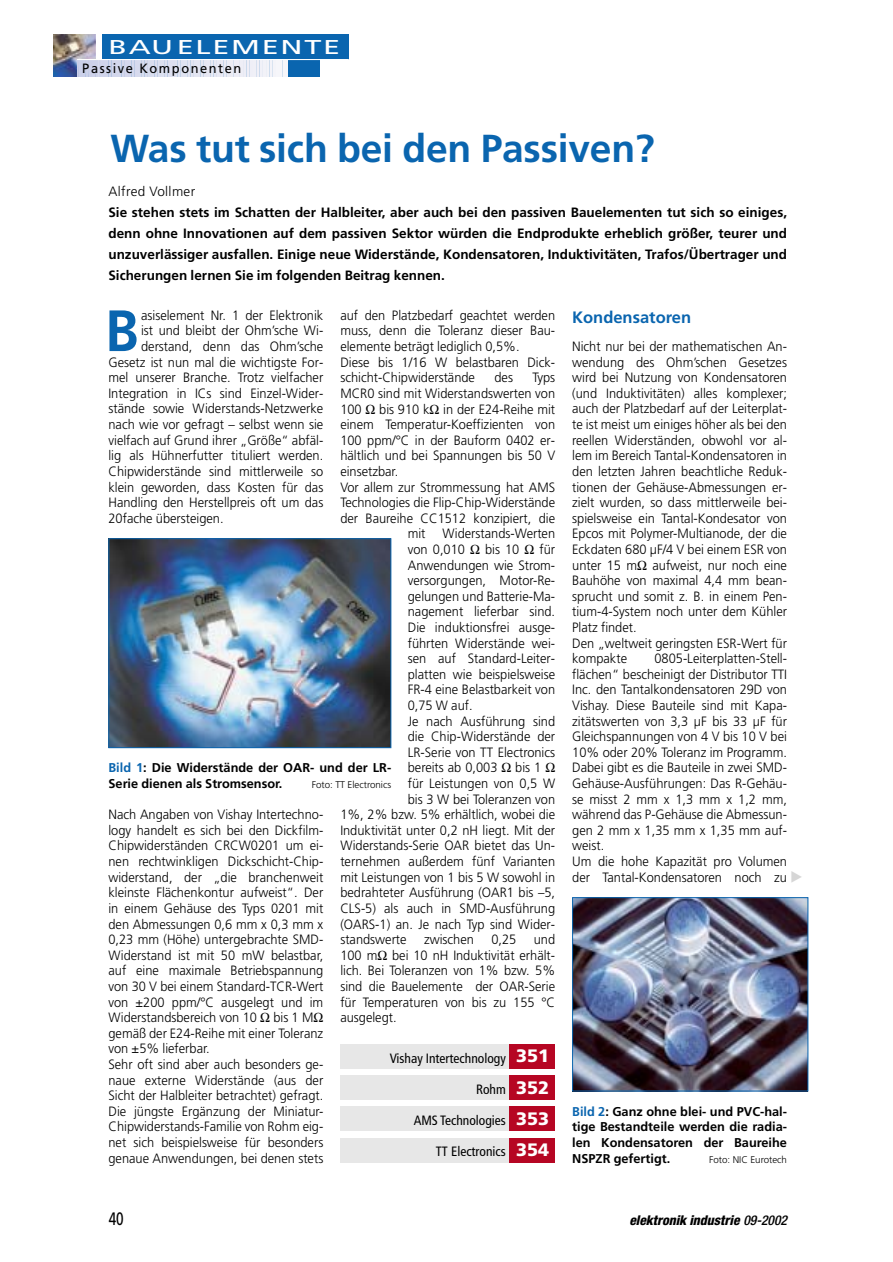
<style>
.page{position:relative;width:893px;height:1262px;background:#fff}
.page>*{position:absolute;margin:0;border:0;box-sizing:border-box;transform-origin:0 0}
.t1{font:700 58.2px "Frutiger";color:#0a65af;scale:.95 1}
.t2{font:700 39px "Frutiger";letter-spacing:-.005em;color:#0a65af}
.t3{font:19.95px "Frutiger";letter-spacing:.055em;color:#fff;scale:1.53 1}
.t4{font:18px "Frutiger";color:#000;scale:.75 1}
.t5{font:700 16.5px "Frutiger";color:#0a65af}
.t6{font:15px "European Pi Three";color:#d6d6d6}
.t7{font:300 13.5px/15.6px "Frutiger";color:#000;scale:.95 1}
.t8{font:700 13.5px/21px "Frutiger";color:#000;text-align:justify}
.t9{font:condensed 13.5px "Frutiger";color:#000}
.t10{font:italic 800 condensed 13.5px "Helvetica Neue";color:#000}
.t11{font:13.5px "Frutiger";letter-spacing:.12em;color:#000;scale:.95 1}
.t12{font:300 13.5px "Frutiger";letter-spacing:.03em;color:#000}
.t13{font:700 12.75px/15.6px "Frutiger";color:#000}
.t14{font:300 9.75px "Frutiger";color:#000}
.s1{color:#0a65af}
.s2{font-weight:900;font-stretch:normal;font-size:18px;color:#fff}
.s3{font-weight:500}
</style>
<div class="page">
<div style="left:92px;top:34px;width:257px;height:26px;background:#0a65af"></div>
<div style="left:92px;top:60px;width:228px;height:17px;background:#0a65af"></div>
<div style="left:47px;top:29px;width:55px;height:55px;background:#fff"></div>
<hr style="left:96px;top:34px;width:1px;height:43px;background:#fafafd">
<img style="left:53px;top:34px;width:43px;height:43px">
<svg style="left:77px;top:60px;width:211px;height:17px;background:#dce0ef"></svg>
<hr style="left:77px;top:59px;width:272px;height:1px;background:#fff">
<img style="left:110px;top:540px;width:279px;height:206px">
<div style="left:108px;top:538px;width:283px;height:210px;border:1px solid #0a65af"></div>
<div style="left:340px;top:1044px;width:171px;height:24px;background:#e7e7e7"></div>
<div style="left:509px;top:1044px;width:46px;height:24px;background:#b60623"></div>
<div style="left:340px;top:1075px;width:171px;height:25px;background:#e7e7e7"></div>
<div style="left:509px;top:1075px;width:46px;height:25px;background:#b60623"></div>
<div style="left:340px;top:1106px;width:171px;height:25px;background:#e7e7e7"></div>
<div style="left:509px;top:1106px;width:46px;height:25px;background:#b60623"></div>
<div style="left:340px;top:1138px;width:171px;height:24px;background:#e7e7e7"></div>
<div style="left:509px;top:1138px;width:46px;height:24px;background:#b60623"></div>
<img style="left:574px;top:899px;width:232px;height:190px">
<div style="left:572px;top:897px;width:236px;height:194px;border:1px solid #0a65af"></div>
<h3 class="t3" style="left:108px;top:39px;width:153px">BAUELEMENTE</h3>
<p class="t11" style="left:82px;top:63px;width:169px">Passive Komponenten</p>
<h2 class="t2" style="left:111px;top:133px;width:545px">Was tut sich bei den Passiven?</h2>
<p class="t12" style="left:108px;top:186px;width:88px">Alfred Vollmer</p>
<p class="t8" style="left:108px;top:203px;width:680px">Sie stehen stets im Schatten der Halbleiter, aber auch bei den passiven Bauelementen tut sich so einiges, denn ohne Innovationen auf dem passiven Sektor würden die Endprodukte erheblich größer, teurer und unzuverlässiger ausfallen. Einige neue Widerstände, Kondensatoren, Induktivitäten, Trafos/Übertrager und Sicherungen lernen Sie im folgenden Beitrag kennen.</p>
<p class="t7" style="left:340px;top:308px;width:228px">auf den Platzbedarf geachtet werden muss, denn die Toleranz dieser Bau&shy;elemente beträgt lediglich 0,5%.<br>Diese bis 1/16 W belastbaren Dick&shy;schicht-Chipwiderstände</p>
<h1 class="t1" style="left:105px;top:307px;width:37px">B</h1>
<p class="t7" style="left:141px;top:308px;width:193px">asiselement Nr. 1 der Elektronik</p>
<p class="t7" style="left:141px;top:324px;width:193px">ist und bleibt der Ohm’sche Wi-</p>
<p class="t7" style="left:141px;top:339px;width:193px">derstand, denn das Ohm’sche</p>
<p class="t7" style="left:108px;top:355px;width:228px">Gesetz ist nun mal die wichtigste For-</p>
<p class="t7" style="left:108px;top:371px;width:228px">mel unserer Branche. Trotz vielfacher</p>
<p class="t7" style="left:108px;top:386px;width:228px">Integration in ICs sind Einzel-Wider-</p>
<p class="t7" style="left:108px;top:402px;width:228px">stände sowie Widerstands-Netzwerke</p>
<p class="t7" style="left:108px;top:417px;width:228px">nach wie vor gefragt – selbst wenn sie</p>
<p class="t7" style="left:108px;top:433px;width:228px">vielfach auf Grund ihrer „Größe“ abfäl-</p>
<p class="t7" style="left:108px;top:449px;width:228px">lig als Hühnerfutter tituliert werden.</p>
<p class="t7" style="left:108px;top:464px;width:228px">Chipwiderstände sind mittlerweile so</p>
<p class="t7" style="left:108px;top:480px;width:228px">klein geworden, dass Kosten für das</p>
<p class="t7" style="left:108px;top:495px;width:228px">Handling den Herstellpreis oft um das</p>
<p class="t7" style="left:108px;top:511px;width:123px">20fache übersteigen.</p>
<p class="t7" style="left:494px;top:371px;width:21px">des</p>
<p class="t7" style="left:340px;top:371px;width:228px;text-align:justify;text-indent:192px">Typs MCR0 sind mit Widerstandswerten von 100</p>
<p class="t7" style="left:379px;top:402px;width:187px">bis 910 k in der E24-Reihe mit</p>
<p class="t7" style="left:340px;top:417px;width:228px">einem Temperatur-Koeffizienten von</p>
<p class="t7" style="left:340px;top:433px;width:228px">100 ppm/°C in der Bauform 0402 er-</p>
<p class="t7" style="left:340px;top:449px;width:228px">hältlich und bei Spannungen bis 50 V</p>
<p class="t7" style="left:340px;top:464px;width:62px">einsetzbar.</p>
<p class="t7" style="left:340px;top:480px;width:228px">Vor allem zur Strommessung hat AMS</p>
<p class="t7" style="left:340px;top:495px;width:228px">Technologies die Flip-Chip-Widerstände</p>
<p class="t7" style="left:340px;top:511px;width:228px">der Baureihe CC1512 konzipiert, die</p>
<p class="t7" style="left:408px;top:527px;width:20px">mit</p>
<p class="t7" style="left:408px;top:527px;width:157px;text-indent:35px">Widerstands-Werten von 0,010</p>
<p class="t7" style="left:408px;top:542px;width:157px;text-indent:132px">für<br>Anwendungen wie Strom&shy;versorgungen, Motor-Re&shy;gelungen und Batterie-Ma&shy;nagement lieferbar sind.<br>Die induktionsfrei ausge&shy;führten Widerstände wei&shy;sen auf Standard-Leiter&shy;platten wie beispielsweise<br>FR-4 eine Belastbarkeit von<br>0,75 W auf.<br>Je nach Ausführung sind die Chip-Widerstände der<br>LR-Serie von TT Electronics bereits ab 0,003</p>
<p class="t7" style="left:485px;top:542px;width:38px">bis 10</p>
<p class="t7" style="left:515px;top:761px;width:29px">bis 1</p>
<p class="t7" style="left:408px;top:776px;width:157px">für Leistungen von 0,5 W</p>
<p class="t7" style="left:408px;top:792px;width:157px">bis 3 W bei Toleranzen von</p>
<p class="t7" style="left:340px;top:808px;width:228px">1%, 2% bzw. 5% erhältlich, wobei die</p>
<p class="t7" style="left:340px;top:823px;width:228px">Induktivität unter 0,2 nH liegt. Mit der</p>
<p class="t7" style="left:340px;top:839px;width:228px">Widerstands-Serie OAR bietet das Un-</p>
<p class="t7" style="left:340px;top:854px;width:228px">ternehmen außerdem fünf Varianten</p>
<p class="t7" style="left:340px;top:870px;width:228px">mit Leistungen von 1 bis 5 W sowohl in</p>
<p class="t7" style="left:340px;top:886px;width:228px">bedrahteter Ausführung (OAR1 bis –5,</p>
<p class="t7" style="left:340px;top:901px;width:228px">CLS-5) als auch in SMD-Ausführung</p>
<p class="t7" style="left:340px;top:917px;width:228px">(OARS-1) an. Je nach Typ sind Wider-</p>
<p class="t7" style="left:340px;top:932px;width:71px">standswerte</p>
<p class="t7" style="left:424px;top:932px;width:54px">zwischen</p>
<p class="t7" style="left:491px;top:932px;width:28px">0,25</p>
<p class="t13" style="left:108px;top:761px;width:284px"><span class="s1">Bild 1</span>: Die Widerstände der OAR- und der LR-<br>Serie dienen als Stromsensor.</p>
<p class="t14" style="left:312px;top:780px;width:81px">Foto: TT Electronics</p>
<p class="t7" style="left:108px;top:807px;width:228px">Nach Angaben von Vishay Intertechno&shy;logy handelt es sich bei den Dickfilm-Chipwiderständen CRCW0201 um ei&shy;nen rechtwinkligen Dickschicht-Chip&shy;widerstand, der „die branchenweit kleinste Flächenkontur aufweist“. Der in einem Gehäuse des Typs 0201 mit den Abmessungen 0,6 mm x 0,3 mm x 0,23 mm (Höhe) untergebrachte SMD-Widerstand ist mit 50 mW belastbar, auf eine maximale Betriebspannung von 30 V bei einem Standard-TCR-Wert von ±200 ppm/°C ausgelegt und im Widerstandsbereich von 10 bis 1 M gemäß der E24-Reihe mit einer Toleranz von ±5% lieferbar.<br>Sehr oft sind aber auch besonders ge&shy;naue externe Widerstände (aus der Sicht der Halbleiter betrachtet) gefragt.<br>Die jüngste Ergänzung der Miniatur-Chipwiderstands-Familie von Rohm eig&shy;net sich beispielsweise für besonders genaue Anwendungen, bei denen stets</p>
<p class="t7" style="left:340px;top:932px;width:228px;text-align:justify;text-indent:193px">und 100 m bei 10 nH Induktivität erhält&shy;lich. Bei Toleranzen von 1% bzw. 5% sind die Bauelemente der OAR-Serie für Temperaturen von bis zu 155 °C ausgelegt.</p>
<p class="t9" style="left:389px;top:1052px;width:161px">Vishay Intertechnology <span class="s2">351</span></p>
<p class="t9" style="left:476px;top:1083px;width:75px">Rohm <span class="s2">352</span></p>
<p class="t9" style="left:413px;top:1114px;width:137px">AMS Technologies <span class="s2">353</span></p>
<p class="t9" style="left:436px;top:1146px;width:115px">TT Electronics <span class="s2">354</span></p>
<p class="t5" style="left:572px;top:310px;width:120px">Kondensatoren</p>
<p class="t7" style="left:572px;top:339px;width:228px">Nicht nur bei der mathematischen An&shy;wendung des Ohm’schen Gesetzes wird bei Nutzung von Kondensatoren (und Induktivitäten) alles komplexer; auch der Platzbedarf auf der Leiterplat&shy;te ist meist um einiges höher als bei den reellen Widerständen, obwohl vor al&shy;lem im Bereich Tantal-Kondensatoren in den letzten Jahren beachtliche Reduk&shy;tionen der Gehäuse-Abmessungen er&shy;zielt wurden, so dass mittlerweile bei&shy;spielsweise ein Tantal-Kondesator von Epcos mit Polymer-Multianode, der die Eckdaten 680 µF/4 V bei einem ESR von unter 15 m aufweist, nur noch eine Bauhöhe von maximal 4,4 mm bean&shy;sprucht und somit z. B. in einem Pen&shy;tium-4-System noch unter dem Kühler Platz findet.<br>Den „weltweit geringsten ESR-Wert für kompakte</p>
<p class="t7" style="left:572px;top:651px;width:228px;text-indent:82px">0805-Leiterplatten-Stell&shy;flächen“ bescheinigt der Distributor TTI<br>Inc. den Tantalkondensatoren 29D von<br>Vishay. Diese Bauteile sind mit Kapa&shy;zitätswerten von 3,3 µF bis 33 µF für<br>Gleichspannungen von 4 V bis 10 V bei<br>10% oder 20% Toleranz im Programm.<br>Dabei gibt es die Bauteile in zwei SMD-<br>Gehäuse-Ausführungen: Das R-Gehäu&shy;se misst 2 mm x 1,3 mm x 1,2 mm, während das P-Gehäuse die Abmessun&shy;gen 2 mm x 1,35 mm x 1,35 mm auf&shy;weist.<br>Um die hohe Kapazität pro Volumen der Tantal-Kondensatoren noch zu</p>
<p class="t6" style="left:790px;top:866px;width:14px">-</p>
<p class="t13" style="left:572px;top:1104px;width:216px;text-align:justify"><span class="s1">Bild 2</span>: Ganz ohne blei- und PVC-hal&shy;tige Bestandteile werden die radia&shy;len Kondensatoren der Baureihe NSPZR gefertigt.</p>
<p class="t14" style="left:709px;top:1155px;width:79px">Foto: NIC Eurotech</p>
<h3 class="t4" style="left:109px;top:1211px;width:22px">40</h3>
<p class="t10" style="left:629px;top:1215px;width:159px">elektronik industrie <span class="s3">09-2002</span></p>
</div>
